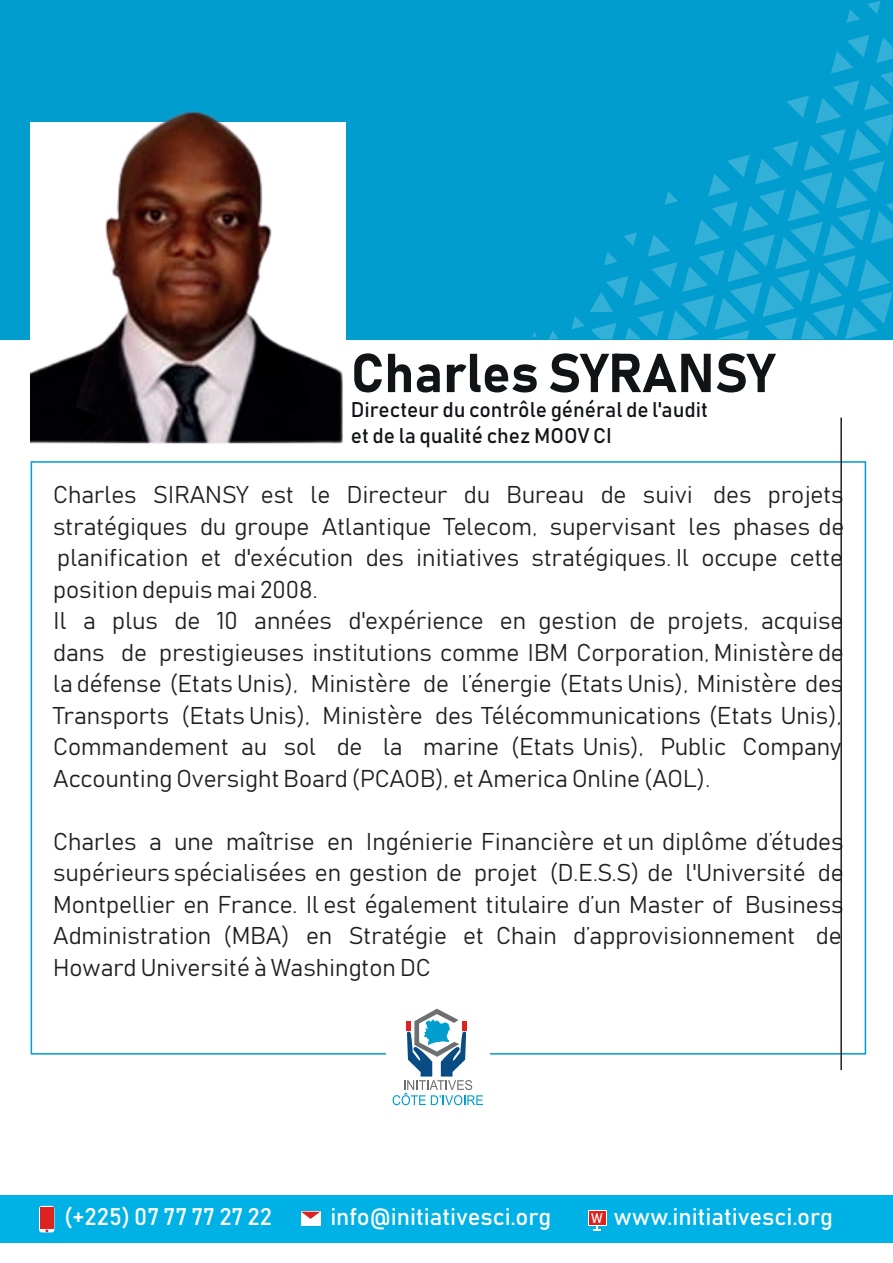
<style>
.page{position:relative;width:893px;height:1263px;background:#fff}
.page>*{position:absolute;margin:0;border:0;box-sizing:border-box;transform-origin:0 0}
.t1{font:54px "Bahnschrift";color:#111417}
.t2{font:24px/31.5px "Bahnschrift";color:#231f20}
.t3{font:23.7px "Bahnschrift";color:#fff}
.t4{font:21px/25.2px "Bahnschrift";color:#111417}
.s1{font-size:13.8px}
</style>
<div class="page">
<div style="left:0;top:1195px;width:893px;height:48px;background:#00b1e6"></div>
<div style="left:0;top:1px;width:893px;height:339px;background:#009dce"></div>
<svg style="left:846px;top:9px;width:14px;height:14px"></svg>
<svg style="left:867px;top:1px;width:14px;height:13px"></svg>
<svg style="left:548px;top:331px;width:10px;height:9px"></svg>
<svg style="left:532px;top:332px;width:5px;height:5px"></svg>
<svg style="left:571px;top:35px;width:322px;height:304px"></svg>
<svg style="left:39px;top:1206px;width:15px;height:26px"></svg>
<div style="left:40px;top:1207px;width:13px;height:22px;background:#de2220"></div>
<div style="left:301px;top:1211px;width:19px;height:15px;background:#fff"></div>
<svg style="left:301px;top:1211px;width:19px;height:8px"></svg>
<svg style="left:588px;top:1210px;width:18px;height:15px"></svg>
<svg style="left:593px;top:1224px;width:8px;height:6px"></svg>
<div style="left:589px;top:1211px;width:16px;height:13px;background:#de2220"></div>
<svg style="left:393px;top:1009px;width:90px;height:96px"></svg>
<hr style="left:840px;top:418px;width:2px;height:652px;background:#231f20">
<img style="left:30px;top:111px;width:315px;height:333px">
<h1 class="t1" style="left:351px;top:339px;width:425px">Charles SYRANSY</h1>
<p class="t4" style="left:351px;top:397px;width:359px">Directeur du contrôle général de l'audit et de la qualité chez MOOV CI</p>
<p class="t2" style="left:53px;top:479px;width:792px">Charles SIRANSY est le Directeur du Bureau de suivi des projets stratégiques du groupe Atlantique Telecom, supervisant les phases de planification et d'exécution des initiatives stratégiques. Il occupe cette position depuis mai 2008.<br>Il a plus de 10 années d'expérience en gestion de projets, acquise dans de prestigieuses institutions comme IBM Corporation, Ministère de la défense (Etats Unis), Ministère de l’énergie (Etats Unis), Ministère des Transports (Etats Unis), Ministère des Télécommunications (Etats Unis), Commandement au sol de la marine (Etats Unis), Public Company Accounting Oversight Board (PCAOB), et America Online (AOL).</p>
<p class="t2" style="left:53px;top:825px;width:792px;text-align:justify">Charles a une maîtrise en Ingénierie Financière et un diplôme d’études supérieurs spécialisées en gestion de projet (D.E.S.S) de l'Université de Montpellier en France. Il est également titulaire d’un Master of Business Administration (MBA) en Stratégie et Chain d’approvisionnement de Howard Université à Washington DC</p>
<p class="t3" style="left:64px;top:1202px;width:210px">(+225) 07 77 77 27 22</p>
<p class="t3" style="left:330px;top:1202px;width:222px">info@initiativesci.org</p>
<p class="t3" style="left:591px;top:1202px;width:243px"><span class="s1">W</span> www.initiativesci.org</p>
</div>
